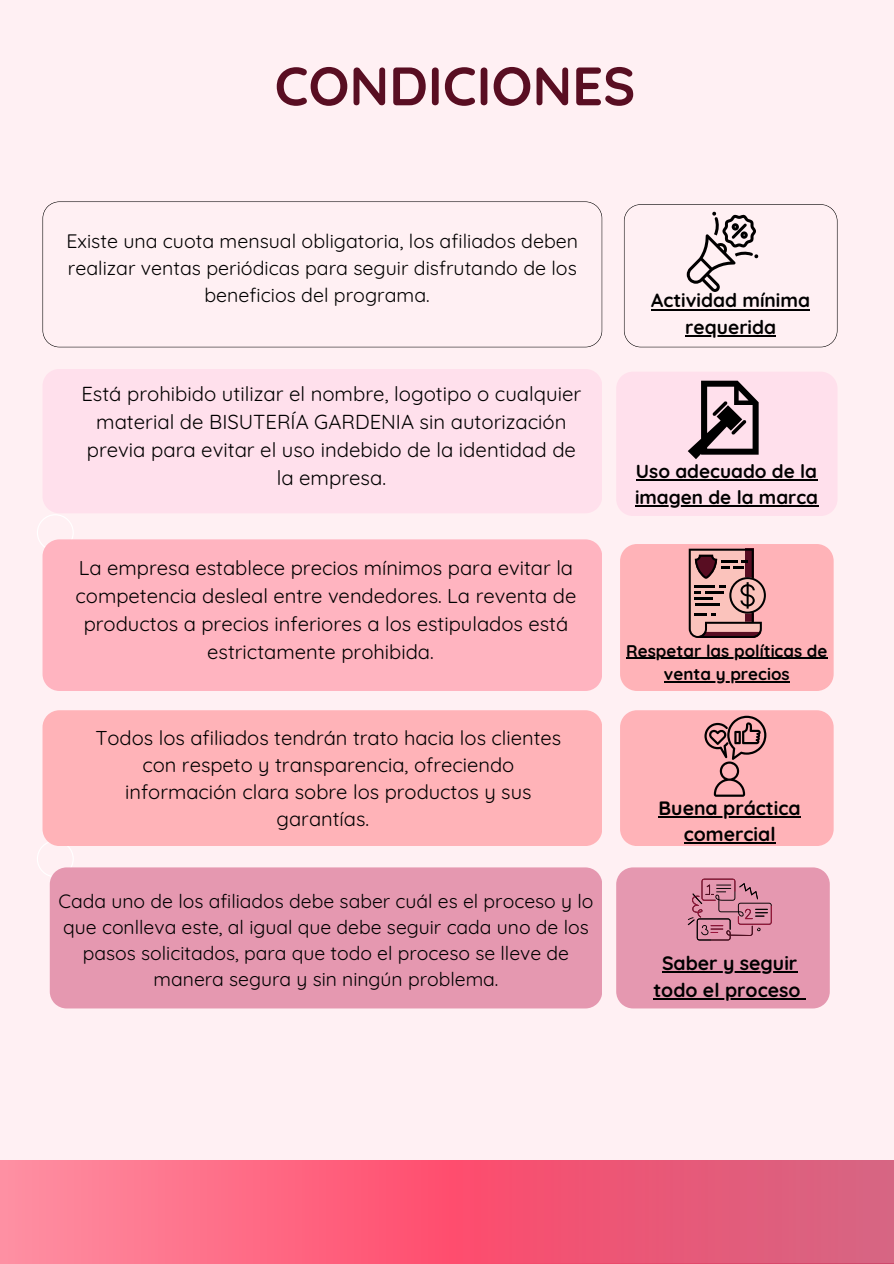
<style>
.page{position:relative;width:894px;height:1264px;background:#fff}
.page>*{position:absolute;margin:0;border:0;box-sizing:border-box;transform-origin:0 0}
.t1{font:700 54px "Quicksand";color:#590e22}
.t2{font:20.25px/28.2px "Quicksand";color:#000;text-align:center}
.t3{font:20.1px/28.2px "Quicksand";color:#000;text-align:center}
.t4{font:19.5px/27px "Quicksand";color:#000;text-align:center}
.t5{font:700 19.35px/26.7px "Quicksand";color:#000;text-align:center}
.t6{font:19.2px/25.8px "Quicksand";color:#000;text-align:center}
.t7{font:700 19.05px "Quicksand";color:#000}
.t8{font:700 18.9px "Quicksand";color:#000}
.t9{font:700 16.95px "Quicksand";color:#000}
</style>
<div class="page">
<div style="left:0;top:0;width:893px;height:1263px;background:#fff0f3"></div>
<svg style="left:0;top:1160px;width:893px;height:103px;background:#f36380"></svg>
<svg style="left:37px;top:514px;width:37px;height:31px"></svg>
<svg style="left:37px;top:846px;width:37px;height:30px"></svg>
<div style="left:50px;top:867px;width:552px;height:141px;background:#e598b0"></div>
<div style="left:42px;top:710px;width:560px;height:136px;background:#ffb3b8"></div>
<div style="left:42px;top:539px;width:560px;height:152px;background:#ffb4c0"></div>
<div style="left:43px;top:369px;width:559px;height:144px;background:#ffe0ec"></div>
<svg style="left:42px;top:201px;width:560px;height:146px"></svg>
<svg style="left:624px;top:204px;width:213px;height:143px"></svg>
<svg style="left:620px;top:544px;width:213px;height:147px;background:#eca7ab"></svg>
<svg style="left:616px;top:372px;width:221px;height:144px"></svg>
<svg style="left:620px;top:710px;width:213px;height:136px;background:#f4acb1"></svg>
<hr style="left:635px;top:479px;width:181px;height:1px;background:#000">
<hr style="left:635px;top:505px;width:182px;height:1px;background:#000">
<hr style="left:658px;top:816px;width:142px;height:1px;background:#000">
<hr style="left:683px;top:842px;width:92px;height:2px;background:#000">
<hr style="left:651px;top:309px;width:158px;height:1px;background:#000">
<hr style="left:685px;top:335px;width:91px;height:1px;background:#000">
<hr style="left:626px;top:657px;width:201px;height:2px;background:#000">
<hr style="left:663px;top:681px;width:126px;height:1px;background:#000">
<svg style="left:616px;top:867px;width:213px;height:141px;background:#dc92a9"></svg>
<h1 class="t1" style="left:274px;top:51px;width:362px">CONDICIONES</h1>
<h3 class="t4" style="left:66px;top:227px;width:513px">Existe una cuota mensual obligatoria, los afiliados deben realizar ventas periódicas para seguir disfrutando de los beneficios del programa.</h3>
<p class="t7" style="left:651px;top:288px;width:160px">Actividad mínima</p>
<p class="t7" style="left:685px;top:315px;width:92px">requerida</p>
<p class="t2" style="left:81px;top:379px;width:501px">Está prohibido utilizar el nombre, logotipo o cualquier material de BISUTERÍA GARDENIA sin autorización previa para evitar el uso indebido de la identidad de la empresa.</p>
<h3 class="t3" style="left:75px;top:553px;width:502px">La empresa establece precios mínimos para evitar la competencia desleal entre vendedores. La reventa de productos a precios inferiores a los estipulados está estrictamente prohibida.</h3>
<p class="t3" style="left:95px;top:724px;width:467px;line-height:27px">Todos los afiliados tendrán trato hacia los clientes con respeto y transparencia, ofreciendo información clara sobre los productos y sus garantías.</p>
<h3 class="t6" style="left:59px;top:887px;width:536px">Cada uno de los afiliados debe saber cuál es el proceso y lo que conlleva este, al igual que debe seguir cada uno de los pasos solicitados, para que todo el proceso se lleve de manera segura y sin ningún problema.</h3>
<h3 class="t8" style="left:635px;top:459px;width:183px">Uso adecuado de la</h3>
<p class="t8" style="left:635px;top:485px;width:184px">imagen de la marca</p>
<h2 class="t9" style="left:626px;top:639px;width:203px">Respetar las políticas de</h2>
<p class="t9" style="left:663px;top:663px;width:127px">venta y precios</p>
<h3 class="t5" style="left:658px;top:794px;width:143px">Buena práctica comercial</h3>
<h2 class="t5" style="left:661px;top:949px;width:137px">Saber y seguir</h2>
<p class="t5" style="left:653px;top:976px;width:149px">todo el proceso</p>
</div>
